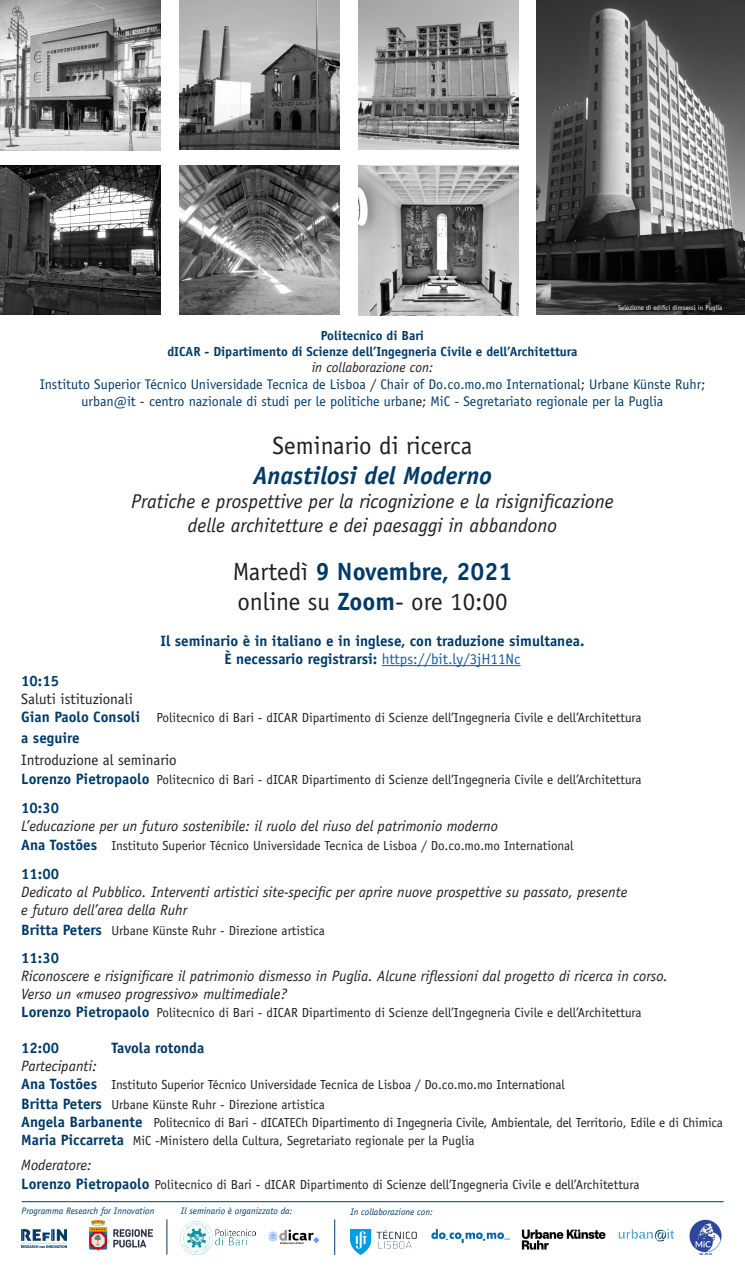
<style>
.page{position:relative;width:745px;height:1276px;background:#fff}
.page>*{position:absolute;margin:0;border:0;box-sizing:border-box;transform-origin:0 0}
.t1{font:25px/30px "Officina Sans Std";color:#231f20}
.t2{font:italic 700 25px "Officina Sans Std";color:#003a67}
.t3{font:italic 20px/24px "Officina Sans Std";color:#231f20;text-align:center}
.t4{font:italic 15px/18px "Officina Sans Std";color:#231f20}
.t5{font:700 15px/18px "Officina Sans Std";color:#003a67;text-align:center}
.t6{font:15px "Officina Sans Std";color:#231f20}
.t7{font:14px/16.8px "Officina Sans Std";color:#003a67;text-align:center}
.t8{font:13.12px/19.5px "Officina Sans Std";color:#231f20}
.t9{font:700 13.12px/15.8px "Officina Sans Std";color:#003a67;text-align:center}
.t10{font:italic 9.38px "Officina Sans Std";color:#003a67}
.t11{font:6.88px "Officina Sans Std";color:#fff}
.s1{font-style:italic;color:#231f20}
.s2{color:#231f20}
.s3{font-weight:700;color:#003a67}
.s4{font-weight:400;color:#175d9e}
.s5{font-weight:700;font-size:15px;color:#003a67}
</style>
<div class="page">
<hr style="left:381px;top:665px;width:139px;height:1px;background:#175d9e">
<img style="left:179px;top:0;width:160px;height:150px">
<img style="left:0;top:0;width:160px;height:150px">
<img style="left:536px;top:0;width:208px;height:314px">
<img style="left:358px;top:165px;width:160px;height:150px">
<img style="left:0;top:165px;width:160px;height:149px">
<img style="left:358px;top:1px;width:160px;height:149px">
<img style="left:179px;top:165px;width:160px;height:149px">
<hr style="left:22px;top:1201px;width:701px;height:1px;background:#003a67">
<img style="left:22px;top:1229px;width:44px;height:18px">
<img style="left:521px;top:1229px;width:84px;height:20px">
<img style="left:431px;top:1229px;width:78px;height:14px">
<img style="left:618px;top:1229px;width:56px;height:13px">
<img style="left:689px;top:1219px;width:33px;height:35px">
<img style="left:90px;top:1220px;width:63px;height:30px">
<img style="left:350px;top:1229px;width:66px;height:25px">
<img style="left:181px;top:1222px;width:74px;height:32px">
<img style="left:267px;top:1229px;width:52px;height:16px">
<hr style="left:167px;top:1219px;width:1px;height:35px;background:#003a67">
<hr style="left:334px;top:1219px;width:1px;height:35px;background:#003a67">
<p class="t11" style="left:617px;top:303px;width:106px">Selezione di edifici dimsessi in Puglia</p>
<p class="t9" style="left:167px;top:327px;width:411px">Politecnico di Bari<br>dICAR - Dipartimento di Scienze dell’Ingegneria Civile e dell’Architettura</p>
<p class="t7" style="left:40px;top:359px;width:666px"><span class="s1">in collaborazione con:<br></span>Instituto Superior Técnico Universidade Tecnica de Lisboa <span class="s2">/</span> Chair of Do.co.mo.mo International<span class="s2">;</span> Urbane Künste Ruhr<span class="s2">; </span>urban@it - centro nazionale di studi per le politiche urban<span class="s2">e;</span> MiC - Segretariato regionale per la Puglia</p>
<h1 class="t1" style="left:272px;top:430px;width:201px">Seminario di ricerca</h1>
<h1 class="t2" style="left:253px;top:460px;width:240px">Anastilosi del Moderno</h1>
<h2 class="t3" style="left:131px;top:489px;width:483px">Pratiche e prospettive per la ricognizione e la risignificazione delle architetture e dei paesaggi in abbandono</h2>
<h1 class="t1" style="left:232px;top:556px;width:281px">Martedì <span class="s3">9 Novembre, 2021 </span>online su <span class="s3">Zoom</span>- ore 10:00</h1>
<p class="t5" style="left:160px;top:632px;width:425px">Il seminario è in italiano e in inglese, con traduzione simultanea.<br>È necessario registrarsi: <span class="s4">https://bit.ly/3jH11Nc</span></p>
<p class="t5" style="left:21px;top:671px;width:39px">10:15</p>
<p class="t6" style="left:21px;top:690px;width:113px">Saluti istituzionali</p>
<p class="t8" style="left:21px;top:707px;width:621px"><span class="s5">Gian Paolo Consoli</span> Politecnico di Bari - dICAR Dipartimento di Scienze dell’Ingegneria Civile e dell’Architettura</p>
<p class="t5" style="left:21px;top:729px;width:60px">a seguire</p>
<p class="t6" style="left:21px;top:751px;width:157px">Introduzione al seminario</p>
<p class="t8" style="left:21px;top:770px;width:621px"><span class="s5">Lorenzo Pietropaolo</span> Politecnico di Bari - dICAR Dipartimento di Scienze dell’Ingegneria Civile e dell’Architettura</p>
<p class="t5" style="left:21px;top:798px;width:39px">10:30</p>
<p class="t4" style="left:21px;top:817px;width:478px">L’educazione per un futuro sostenibile: il ruolo del riuso del patrimonio moderno</p>
<p class="t8" style="left:21px;top:836px;width:553px"><span class="s5">Ana Tostões</span> Instituto Superior Técnico Universidade Tecnica de Lisboa / Do.co.mo.mo International</p>
<p class="t5" style="left:21px;top:865px;width:39px">11:00</p>
<p class="t4" style="left:21px;top:883px;width:607px">Dedicato al Pubblico. Interventi artistici site-specific per aprire nuove prospettive su passato, presente e futuro dell’area della Ruhr</p>
<p class="t8" style="left:21px;top:920px;width:305px"><span class="s5">Britta Peters</span> Urbane Künste Ruhr - Direzione artistica</p>
<p class="t5" style="left:21px;top:949px;width:39px">11:30</p>
<p class="t4" style="left:21px;top:967px;width:647px">Riconoscere e risignificare il patrimonio dismesso in Puglia. Alcune riflessioni dal progetto di ricerca in corso.<br>Verso un «museo progressivo» multimediale?</p>
<p class="t8" style="left:21px;top:1003px;width:621px"><span class="s5">Lorenzo Pietropaolo</span> Politecnico di Bari - dICAR Dipartimento di Scienze dell’Ingegneria Civile e dell’Architettura</p>
<p class="t5" style="left:21px;top:1039px;width:39px">12:00</p>
<p class="t5" style="left:111px;top:1039px;width:94px">Tavola rotonda</p>
<p class="t4" style="left:21px;top:1057px;width:77px">Partecipanti:</p>
<p class="t8" style="left:21px;top:1075px;width:544px"><span class="s5">Ana Tostões</span> Instituto Superior Técnico Universidade Tecnica de Lisboa / Do.co.mo.mo International<br><span class="s5">Britta Peters</span> Urbane Künste Ruhr - Direzione artistica</p>
<p class="t8" style="left:21px;top:1113px;width:702px;line-height:18px"><span class="s5">Angela Barbanente</span> Politecnico di Bari - dICATECh Dipartimento di Ingegneria Civile, Ambientale, del Territorio, Edile e di Chimica<br><span class="s5">Maria Piccarreta</span> MiC -Ministero della Cultura, Segretariato regionale per la Puglia</p>
<p class="t4" style="left:21px;top:1155px;width:72px">Moderatore:</p>
<p class="t8" style="left:21px;top:1175px;width:619px"><span class="s5">Lorenzo Pietropaolo</span> Politecnico di Bari - dICAR Dipartimento di Scienze dell’Ingegneria Civile e dell’Architettura</p>
<p class="t10" style="left:22px;top:1205px;width:134px">Programma Research for Innovation</p>
<p class="t10" style="left:181px;top:1205px;width:113px">Il seminario è organizzato da:</p>
<p class="t10" style="left:350px;top:1206px;width:84px">In collaborazione con:</p>
</div>
